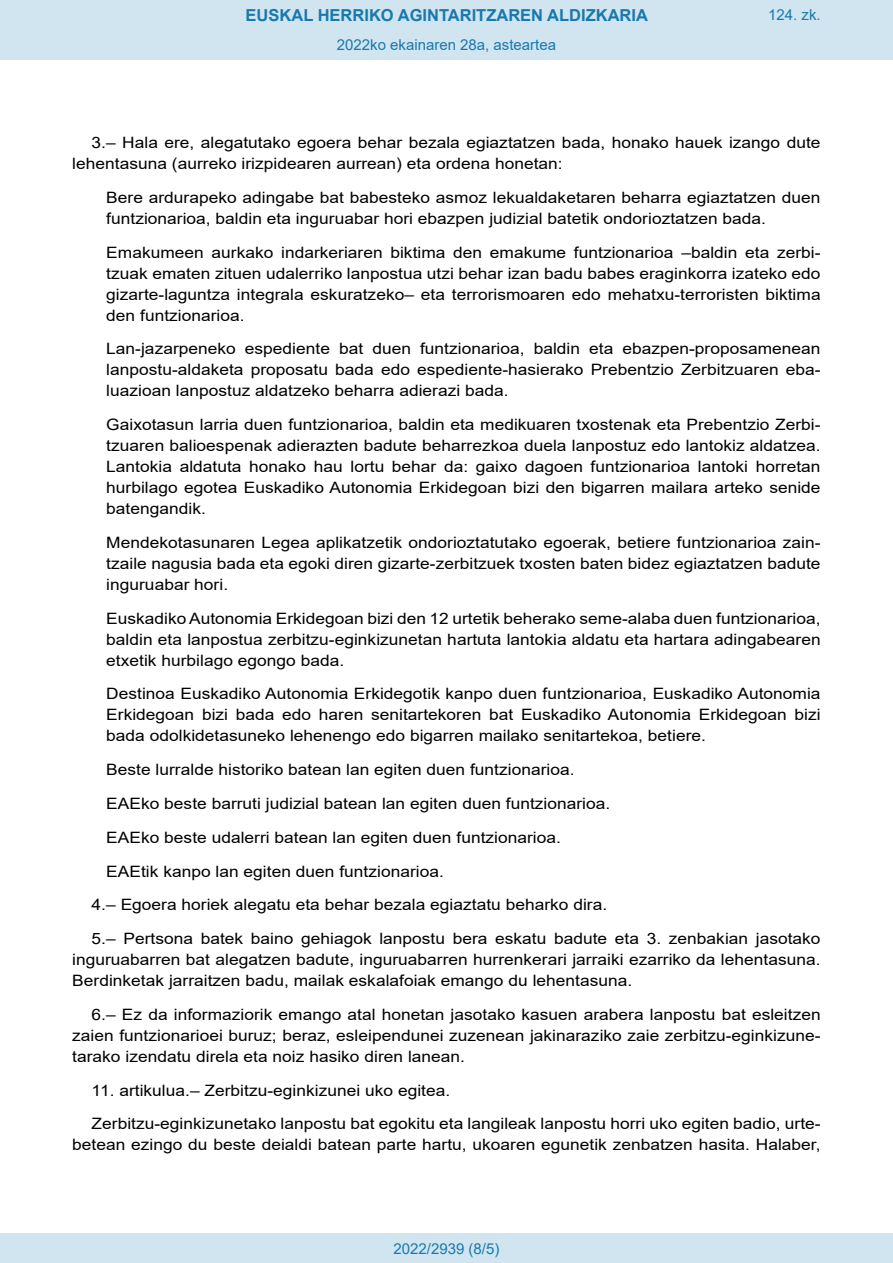
<style>
.page{position:relative;width:893px;height:1263px;background:#fff}
.page>*{position:absolute;margin:0;border:0;box-sizing:border-box;transform-origin:0 0}
.t1{font:700 16.5px "Arial";color:#1879ad}
.BOPVDetalle1{font:15.6px/21px "Arial";color:#000;text-align:justify;scale:1.11 1}
.BOPVDetalle{font:15.6px/21px "Arial";color:#000;text-align:justify;scale:1.11 1}
.Paginacion_Centro{font:15px "Arial";color:#1879ad}
</style>
<div class="page">
<div style="left:0;top:0;width:893px;height:60px;background:#d0e5f0"></div>
<div style="left:0;top:1233px;width:893px;height:30px;background:#d0e5f0"></div>
<p class="t1" style="left:246px;top:3px;width:404px">EUSKAL HERRIKO AGINTARITZAREN ALDIZKARIA</p>
<p class="Paginacion_Centro" style="left:337px;top:35px;width:221px">2022ko ekainaren 28a, asteartea</p>
<p class="Paginacion_Centro" style="left:768px;top:5px;width:54px">124. zk.</p>
<p class="BOPVDetalle" style="left:72px;top:132px;width:676px;text-indent:19px">3.– Hala ere, alegatutako egoera behar bezala egiaztatzen bada, honako hauek izango dute lehentasuna (aurreko irizpidearen aurrean) eta ordena honetan:</p>
<p class="BOPVDetalle1" style="left:106px;top:187px;width:645px">Bere ardurapeko adingabe bat babesteko asmoz lekualdaketaren beharra egiaztatzen duen funtzionarioa, baldin eta inguruabar hori ebazpen judizial batetik ondorioztatzen bada.</p>
<p class="BOPVDetalle1" style="left:106px;top:242px;width:645px">Emakumeen aurkako indarkeriaren biktima den emakume funtzionarioa –baldin eta zerbi&shy;tzuak ematen zituen udalerriko lanpostua utzi behar izan badu babes eraginkorra izateko edo gizarte-laguntza integrala eskuratzeko– eta terrorismoaren edo mehatxu-terroristen biktima den funtzionarioa.</p>
<p class="BOPVDetalle1" style="left:106px;top:338px;width:645px">Lan-jazarpeneko espediente bat duen funtzionarioa, baldin eta ebazpen-proposamenean lanpostu-aldaketa proposatu bada edo espediente-hasierako Prebentzio Zerbitzuaren eba&shy;luazioan lanpostuz aldatzeko beharra adierazi bada.</p>
<p class="BOPVDetalle1" style="left:106px;top:414px;width:645px">Gaixotasun larria duen funtzionarioa, baldin eta medikuaren txostenak eta Prebentzio Zerbi&shy;tzuaren balioespenak adierazten badute beharrezkoa duela lanpostuz edo lantokiz aldatzea.<br>Lantokia aldatuta honako hau lortu behar da: gaixo dagoen funtzionarioa lantoki horretan hurbilago egotea Euskadiko Autonomia Erkidegoan bizi den bigarren mailara arteko senide batengandik.</p>
<p class="BOPVDetalle1" style="left:106px;top:532px;width:645px">Mendekotasunaren Legea aplikatzetik ondorioztatutako egoerak, betiere funtzionarioa zain&shy;tzaile nagusia bada eta egoki diren gizarte-zerbitzuek txosten baten bidez egiaztatzen badute inguruabar hori.</p>
<p class="BOPVDetalle1" style="left:106px;top:608px;width:645px">Euskadiko Autonomia Erkidegoan bizi den 12 urtetik beherako seme-alaba duen funtzionarioa, baldin eta lanpostua zerbitzu-eginkizunetan hartuta lantokia aldatu eta hartara adingabearen etxetik hurbilago egongo bada.</p>
<p class="BOPVDetalle1" style="left:106px;top:683px;width:645px">Destinoa Euskadiko Autonomia Erkidegotik kanpo duen funtzionarioa, Euskadiko Autonomia Erkidegoan bizi bada edo haren senitartekoren bat Euskadiko Autonomia Erkidegoan bizi bada odolkidetasuneko lehenengo edo bigarren mailako senitartekoa, betiere.</p>
<p class="BOPVDetalle1" style="left:106px;top:759px;width:423px">Beste lurralde historiko batean lan egiten duen funtzionarioa.</p>
<p class="BOPVDetalle1" style="left:106px;top:793px;width:456px">EAEko beste barruti judizial batean lan egiten duen funtzionarioa.</p>
<p class="BOPVDetalle1" style="left:106px;top:827px;width:411px">EAEko beste udalerri batean lan egiten duen funtzionarioa.</p>
<p class="BOPVDetalle1" style="left:106px;top:860px;width:306px">EAEtik kanpo lan egiten duen funtzionarioa.</p>
<p class="BOPVDetalle" style="left:92px;top:894px;width:466px">4.– Egoera horiek alegatu eta behar bezala egiaztatu beharko dira.</p>
<p class="BOPVDetalle" style="left:72px;top:928px;width:676px;text-indent:19px">5.– Pertsona batek baino gehiagok lanpostu bera eskatu badute eta 3. zenbakian jasotako inguruabarren bat alegatzen badute, inguruabarren hurrenkerari jarraiki ezarriko da lehentasuna.<br>Berdinketak jarraitzen badu, mailak eskalafoiak emango du lehentasuna.</p>
<p class="BOPVDetalle" style="left:72px;top:1004px;width:676px;text-indent:19px">6.– Ez da informaziorik emango atal honetan jasotako kasuen arabera lanpostu bat esleitzen zaien funtzionarioei buruz; beraz, esleipendunei zuzenean jakinaraziko zaie zerbitzu-eginkizune&shy;tarako izendatu direla eta noiz hasiko diren lanean.</p>
<p class="BOPVDetalle" style="left:92px;top:1079px;width:325px">11. artikulua.– Zerbitzu-eginkizunei uko egitea.</p>
<p class="BOPVDetalle" style="left:72px;top:1113px;width:676px;text-align:right">Zerbitzu-eginkizunetako lanpostu bat egokitu eta langileak lanpostu horri uko egiten badio, urte&shy;betean ezingo du beste deialdi batean parte hartu, ukoaren egunetik zenbatzen hasita. Halaber,</p>
<p class="Paginacion_Centro" style="left:393px;top:1238px;width:107px">2022/2939 (8/5)</p>
</div>
